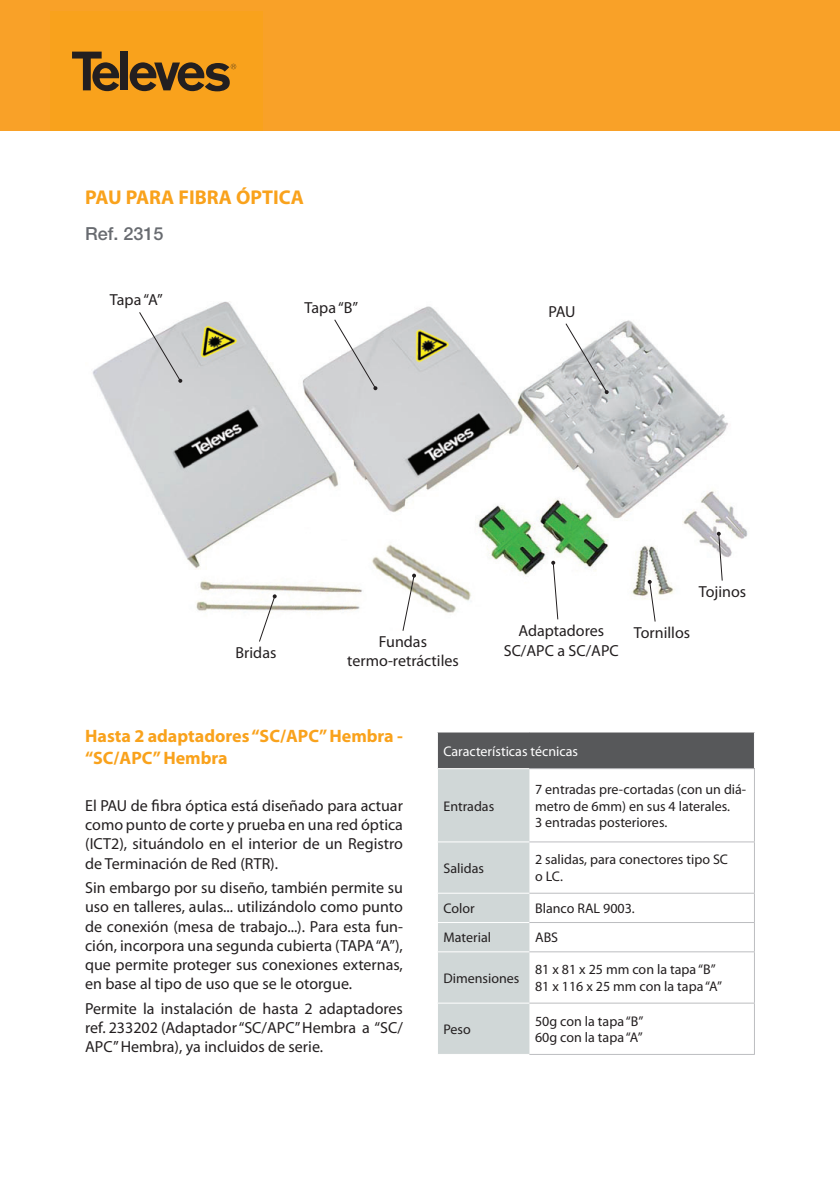
<style>
.page{position:relative;width:840px;height:1191px;background:#fff}
.page>*{position:absolute;margin:0;border:0;box-sizing:border-box;transform-origin:0 0}
.t1{font:700 20px "Myriad Pro";color:#f9a21c}
.t2{font:700 18px/21.6px "Myriad Pro";color:#f9a21c}
.t3{font:500 18px "Helvetica Neue LT Std";color:#686b70}
.t4{font:16px/19.2px "Myriad Pro";color:#231f20;text-align:justify}
.t5{font:14px/16.8px "Myriad Pro";color:#231f20}
.t6{font:14px "Myriad Pro";color:#fff}
</style>
<div class="page">
<div style="left:0;top:0;width:839px;height:131px;background:#f9a128"></div>
<div style="left:50px;top:12px;width:212px;height:119px;background:#f9a21c"></div>
<div style="left:121px;top:52px;width:7px;height:38px;background:#231f20"></div>
<svg style="left:72px;top:52px;width:48px;height:39px"></svg>
<svg style="left:129px;top:62px;width:107px;height:29px"></svg>
<img style="left:92px;top:301px;width:656px;height:319px">
<div style="left:437px;top:732px;width:317px;height:36px;background:#57585a"></div>
<div style="left:438px;top:769px;width:91px;height:285px;background:#d0d7d7"></div>
<hr style="left:437px;top:951px;width:92px;height:1px;background:#fff">
<hr style="left:437px;top:1002px;width:92px;height:1px;background:#fff">
<hr style="left:753px;top:769px;width:1px;height:72px;background:#bcbdc0">
<hr style="left:753px;top:842px;width:1px;height:50px;background:#bcbdc0">
<hr style="left:529px;top:841px;width:225px;height:1px;background:#bcbdc0">
<hr style="left:529px;top:892px;width:225px;height:1px;background:#bcbdc0">
<hr style="left:529px;top:922px;width:225px;height:1px;background:#bcbdc0">
<hr style="left:753px;top:952px;width:1px;height:50px;background:#bcbdc0">
<hr style="left:753px;top:1003px;width:1px;height:51px;background:#bcbdc0">
<hr style="left:529px;top:951px;width:225px;height:1px;background:#bcbdc0">
<hr style="left:529px;top:1002px;width:225px;height:1px;background:#bcbdc0">
<hr style="left:529px;top:1054px;width:225px;height:1px;background:#bcbdc0">
<hr style="left:437px;top:732px;width:1px;height:36px;background:#fff">
<hr style="left:753px;top:732px;width:1px;height:36px;background:#fff">
<hr style="left:529px;top:768px;width:225px;height:1px;background:#bcbdc0">
<svg style="left:138px;top:311px;width:44px;height:72px"></svg>
<svg style="left:333px;top:318px;width:44px;height:72px"></svg>
<svg style="left:564px;top:322px;width:44px;height:72px"></svg>
<svg style="left:258px;top:594px;width:18px;height:48px"></svg>
<svg style="left:551px;top:561px;width:7px;height:59px"></svg>
<svg style="left:401px;top:573px;width:15px;height:58px"></svg>
<svg style="left:647px;top:580px;width:9px;height:42px"></svg>
<svg style="left:716px;top:532px;width:6px;height:49px"></svg>
<p class="t1" style="left:85px;top:184px;width:220px">PAU PARA FIBRA ÓPTICA</p>
<p class="t3" style="left:85px;top:222px;width:80px">Ref. 2315</p>
<p class="t4" style="left:110px;top:290px;width:54px">Tapa “A”</p>
<p class="t4" style="left:304px;top:297px;width:55px">Tapa “B”</p>
<p class="t4" style="left:548px;top:301px;width:28px">PAU</p>
<p class="t4" style="left:235px;top:643px;width:42px">Bridas</p>
<p class="t4" style="left:347px;top:632px;width:113px;text-align:center">Fundas termo-retráctiles</p>
<p class="t4" style="left:503px;top:621px;width:116px;text-align:center">Adaptadores<br>SC/APC a SC/APC</p>
<p class="t4" style="left:698px;top:581px;width:49px">Tojinos</p>
<p class="t4" style="left:633px;top:623px;width:58px">Tornillos</p>
<p class="t2" style="left:85px;top:725px;width:319px">Hasta 2 adaptadores “SC/APC” Hembra - “SC/APC” Hembra</p>
<p class="t4" style="left:85px;top:795px;width:319px">El PAU de fibra óptica está diseñado para actuar como punto de corte y prueba en una red óptica (ICT2), situándolo en el interior de un Registro de Terminación de Red (RTR).</p>
<p class="t4" style="left:85px;top:878px;width:319px">Sin embargo por su diseño, también permite su uso en talleres, aulas... utilizándolo como punto de conexión (mesa de trabajo...). Para esta fun&shy;ción, incorpora una segunda cubierta (TAPA “A”), que permite proteger sus conexiones externas, en base al tipo de uso que se le otorgue.</p>
<p class="t4" style="left:85px;top:998px;width:319px">Permite la instalación de hasta 2 adaptadores ref. 233202 (Adaptador “SC/APC” Hembra a “SC/ APC” Hembra), ya incluidos de serie.</p>
<p class="t6" style="left:443px;top:742px;width:136px">Características técnicas</p>
<p class="t5" style="left:443px;top:797px;width:52px">Entradas</p>
<p class="t5" style="left:535px;top:780px;width:212px">7 entradas pre-cortadas (con un diá&shy;metro de 6mm) en sus 4 laterales.<br>3 entradas posteriores.</p>
<p class="t5" style="left:443px;top:859px;width:42px">Salidas</p>
<p class="t5" style="left:535px;top:851px;width:194px">2 salidas, para conectores tipo SC o LC.</p>
<p class="t5" style="left:443px;top:899px;width:33px">Color</p>
<p class="t5" style="left:535px;top:899px;width:101px">Blanco RAL 9003.</p>
<p class="t5" style="left:443px;top:929px;width:49px">Material</p>
<p class="t5" style="left:535px;top:929px;width:25px">ABS</p>
<p class="t5" style="left:443px;top:969px;width:77px">Dimensiones</p>
<p class="t5" style="left:535px;top:961px;width:188px">81 x 81 x 25 mm con la tapa “B”<br>81 x 116 x 25 mm con la tapa “A”</p>
<p class="t5" style="left:443px;top:1020px;width:29px">Peso</p>
<p class="t5" style="left:535px;top:1012px;width:110px">50g con la tapa “B”<br>60g con la tapa “A”</p>
</div>
